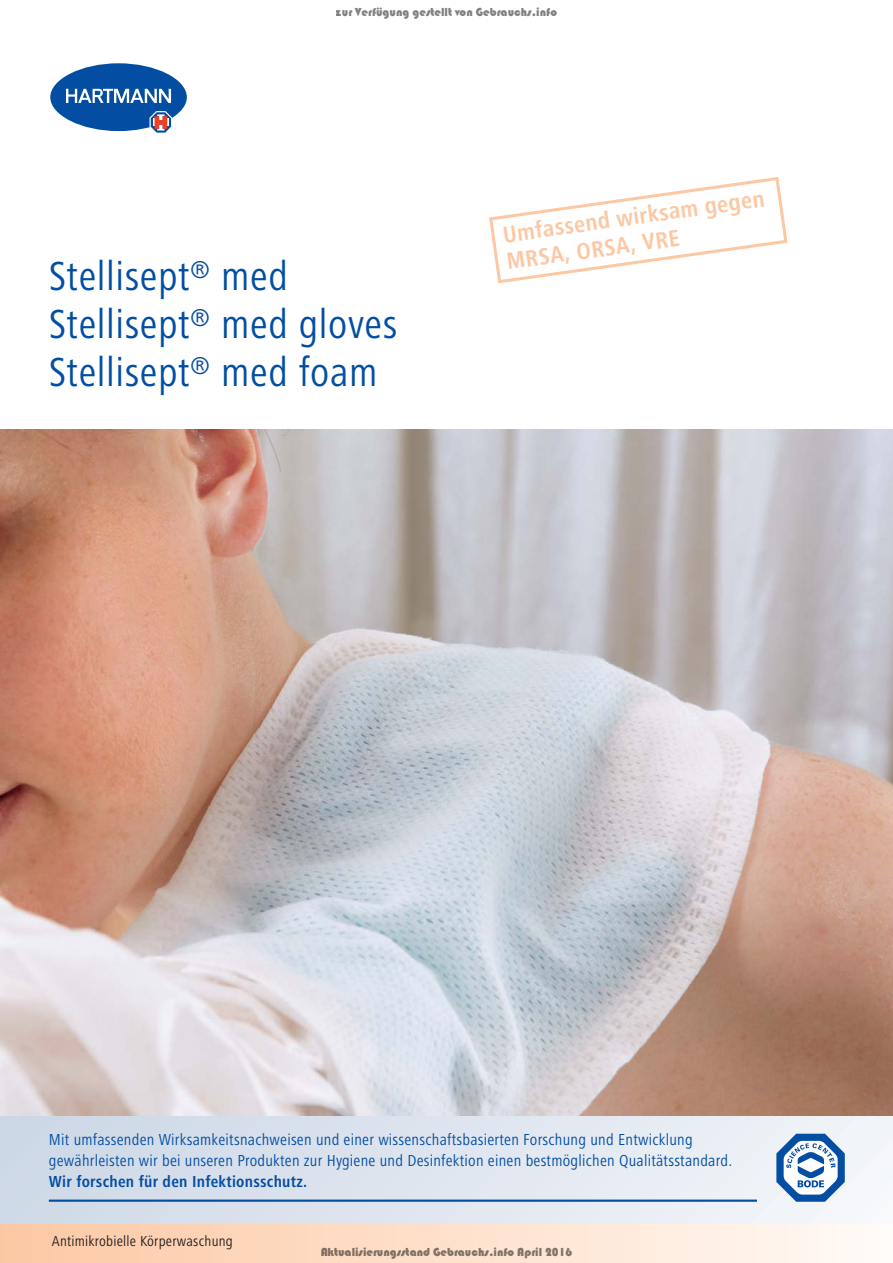
<style>
.page{position:relative;width:893px;height:1263px;background:#fff}
.page>*{position:absolute;margin:0;border:0;box-sizing:border-box;transform-origin:0 0}
.t1{font:42px/48px "Hartmann";letter-spacing:.015em;color:#034ea2}
.t2{font:700 24px/27px "Hartmann";color:#fcc7a3}
.t3{font:16.5px/21.3px "Hartmann Regular+FEJDZK";letter-spacing:.015em;color:#034ea2}
.t4{font:16.5px "Hartmann Bold+SCCFYK";letter-spacing:.015em;color:#034ea2}
.t5{font:15px "Hartmann";letter-spacing:.015em;color:#231f20}
.t6{font:12px "Bauhaus 93";color:rgb(0 0 0/.5)}
</style>
<div class="page">
<img style="left:0;top:429px;width:893px;height:687px">
<div style="left:0;top:1117px;width:893px;height:136px;background:linear-gradient(to right,#cad5e5,#f1f4f8)"></div>
<svg style="left:777px;top:1134px;width:68px;height:68px"></svg>
<svg style="left:50px;top:63px;width:137px;height:70px"></svg>
<svg style="left:489px;top:177px;width:299px;height:107px"></svg>
<hr style="left:49px;top:1199px;width:708px;height:2px;background:#034ea2">
<div style="left:0;top:1225px;width:893px;height:38px;background:linear-gradient(to right,#fcc8a3,#fffbf6)"></div>
<p class="t6" style="left:336px;top:6px;width:223px">zur Verfügung gestellt von Gebrauchs.info</p>
<h1 class="t1" style="left:49px;top:256px;width:350px">Stellisept<sup>®</sup> med<br>Stellisept<sup>®</sup> med gloves<br>Stellisept<sup>®</sup> med foam</h1>
<h2 class="t2" style="left:501px;top:223px;width:265px;rotate:-8deg">Umfassend wirksam gegen<br>MRSA, ORSA, VRE</h2>
<p class="t3" style="left:49px;top:1130px;width:685px">Mit umfassenden Wirksamkeitsnachweisen und einer wissenschaftsbasierten Forschung und Entwicklung gewährleisten wir bei unseren Produkten zur Hygiene und Desinfektion einen bestmöglichen Qualitätsstandard.</p>
<p class="t4" style="left:49px;top:1172px;width:260px">Wir forschen für den Infektionsschutz.</p>
<p class="t5" style="left:52px;top:1235px;width:183px">Antimikrobielle Körperwaschung</p>
<p class="t6" style="left:321px;top:1245px;width:253px">Aktualisierungsstand Gebrauchs.info April 2016</p>
</div>
